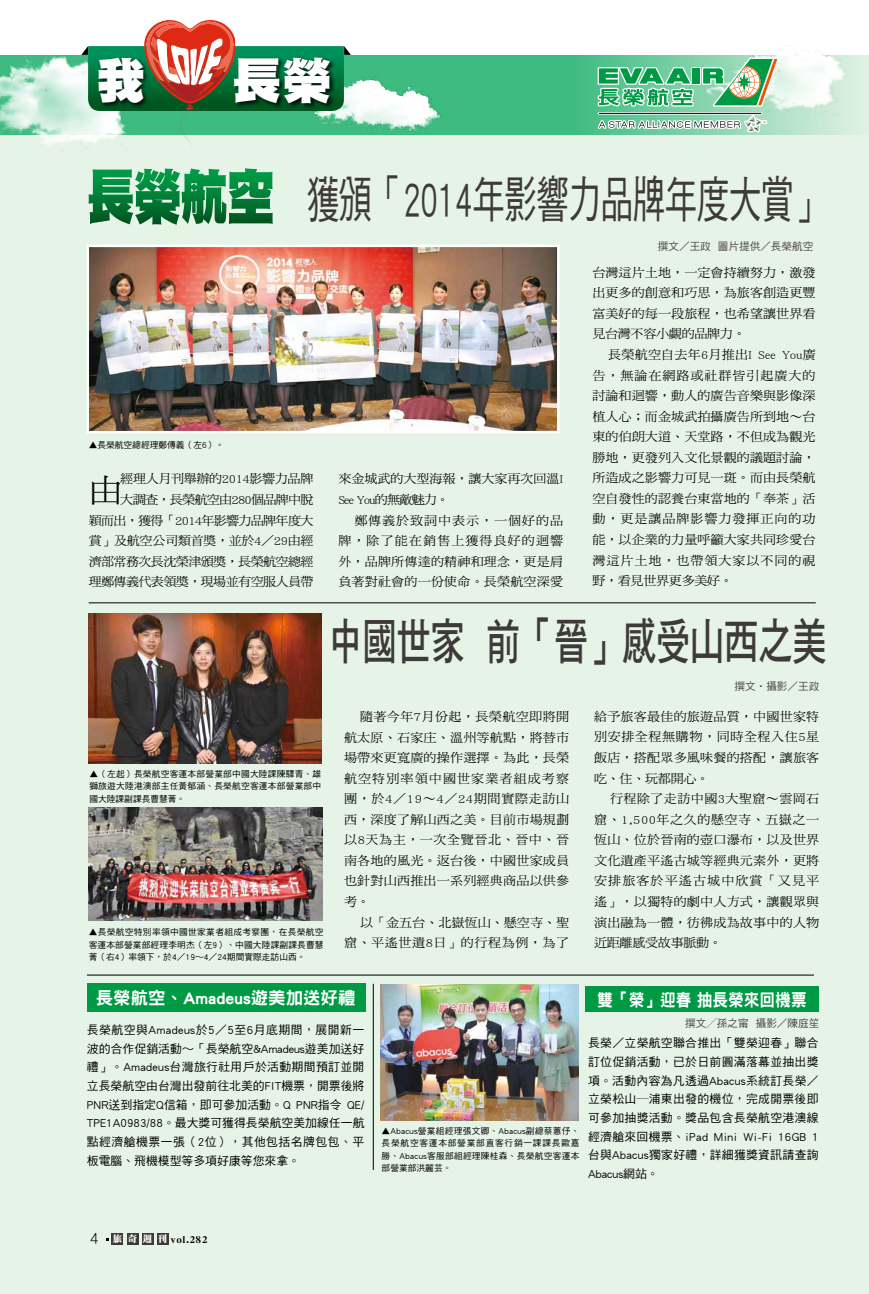
<style>
.page{position:relative;width:869px;height:1294px;background:#fff}
.page>*{position:absolute;margin:0;border:0;box-sizing:border-box;transform-origin:0 0}
.t1{font:49.88px "DF Hei Std W5";letter-spacing:-.025em;color:#3e3a39;scale:.66 1}
.t2{font:49.88px "DF Hei Std W7";letter-spacing:-.025em;color:#3e3a39;scale:.7 1}
.t3{font:48.88px "DF Hei Std W12";color:#fff}
.t4{font:32px "DF Ming Std W5";color:#000;scale:1.05 1}
.t5{font:17.38px "DF Hei Std W9";color:#fff}
.t6{font:17.38px "DF Hei Std W9";color:#fff;scale:.9 1}
.t7{font:12.38px "DF Ming Std W5";letter-spacing:.015em;color:#000;scale:1.05 1}
.t8{font:12.38px/20.5px "DF Ming Std W5";letter-spacing:-.05em;color:#000;text-align:right;scale:1.05 1}
.t9{font:12.38px "DF Ming Std W5";letter-spacing:.04em;color:#000;scale:1.05 1}
.t10{font:12.38px "DF Ming Std W5";letter-spacing:.07em;color:#000;scale:1.05 1}
.t11{font:12.38px "DF Ming Std W5";letter-spacing:.08em;color:#000;scale:1.05 1}
.t12{font:12.38px "DF Ming Std W5";letter-spacing:-.025em;color:#000;scale:1.05 1}
.t13{font:12.38px "DF Ming Std W5";letter-spacing:.05em;color:#000;scale:1.05 1}
.t14{font:12.38px "DF Ming Std W5";letter-spacing:-.005em;color:#000;scale:1.05 1}
.t15{font:12.38px "DF Ming Std W5";letter-spacing:-.06em;color:#000;scale:1.05 1}
.t16{font:11.88px/18.6px "DF Hei Std W5";letter-spacing:.025em;color:#000;text-align:justify}
.t17{font:10.62px "DF Hei Std W5";color:#4c4948}
.t18{font:9.38px "DF Ya Song GB5 Std W9";letter-spacing:.1em;color:#000}
.t19{font:8.75px/12.5px "DF Hei Std W5";letter-spacing:.025em;color:#000;text-align:justify}
.t20{font:8.75px "DF Hei Std W5";color:#000}
.s1{font-family:"DF Hei Std W12";font-size:59.75px;color:#fff}
.s2{font-family:"DF Hei Std W3";font-size:16.62px}
.s3{font-family:"DF Ming Std W12";color:#fff}
</style>
<div class="page">
<div style="left:0;top:55px;width:868px;height:1238px;background:#e0f0e2"></div>
<svg style="left:351px;top:55px;width:494px;height:79px;background:#47be86"></svg>
<img style="left:0;top:55px;width:81px;height:92px">
<img style="left:755px;top:46px;width:93px;height:70px">
<img style="left:351px;top:77px;width:90px;height:58px">
<svg style="left:81px;top:20px;width:270px;height:125px"></svg>
<div style="left:112px;top:1232px;width:11px;height:12px;background:#3e3a39"></div>
<div style="left:127px;top:1232px;width:11px;height:12px;background:#3e3a39"></div>
<div style="left:142px;top:1232px;width:11px;height:12px;background:#3e3a39"></div>
<div style="left:157px;top:1232px;width:11px;height:12px;background:#3e3a39"></div>
<svg style="left:594px;top:55px;width:186px;height:80px;background:#82c8a0"></svg>
<img style="left:89px;top:247px;width:467px;height:183px">
<div style="left:86px;top:244px;width:473px;height:189px;border:2px solid #fff"></div>
<hr style="left:89px;top:602px;width:726px;height:1px;background:#000">
<div style="left:88px;top:983px;width:278px;height:29px;background:#094"></div>
<img style="left:89px;top:613px;width:232px;height:151px">
<img style="left:89px;top:807px;width:233px;height:113px">
<hr style="left:87px;top:974px;width:726px;height:1px;background:#000">
<hr style="left:373px;top:983px;width:1px;height:186px;background:#000">
<img style="left:380px;top:984px;width:198px;height:136px">
<div style="left:585px;top:986px;width:233px;height:26px;background:#094"></div>
<p class="t3" style="left:96px;top:54px;width:50px">我</p>
<p class="t3" style="left:232px;top:54px;width:100px">長榮</p>
<p class="t1" style="left:87px;top:172px;width:1120px"><span class="s1">長榮航空</span> 獲頒「2014年影響力品牌年度大賞」</p>
<p class="t17" style="left:657px;top:240px;width:157px">撰文／王政 圖片提供／長榮航空</p>
<p class="t7" style="left:592px;top:265px;width:214px">台灣這片土地，一定會持續努力，激發</p>
<p class="t7" style="left:592px;top:286px;width:214px">出更多的創意和巧思，為旅客創造更豐</p>
<p class="t7" style="left:592px;top:307px;width:214px">富美好的每一段旅程，也希望讓世界看</p>
<p class="t12" style="left:592px;top:327px;width:148px">見台灣不容小覷的品牌力。</p>
<p class="t7" style="left:608px;top:348px;width:199px">長榮航空自去年6月推出I See You廣</p>
<p class="t10" style="left:592px;top:368px;width:214px">告，無論在網路或社群皆引起廣大的</p>
<p class="t7" style="left:592px;top:389px;width:214px">討論和迴響，動人的廣告音樂與影像深</p>
<p class="t7" style="left:592px;top:409px;width:214px">植人心；而金城武拍攝廣告所到地～台</p>
<p class="t7" style="left:592px;top:430px;width:214px">東的伯朗大道、天堂路，不但成為觀光</p>
<p class="t7" style="left:592px;top:450px;width:214px">勝地，更發列入文化景觀的議題討論，</p>
<p class="t7" style="left:592px;top:471px;width:214px">所造成之影響力可見一斑。而由長榮航</p>
<p class="t7" style="left:592px;top:491px;width:214px">空自發性的認養台東當地的「奉茶」活</p>
<p class="t10" style="left:592px;top:512px;width:214px">動，更是讓品牌影響力發揮正向的功</p>
<p class="t7" style="left:592px;top:533px;width:214px">能，以企業的力量呼籲大家共同珍愛台</p>
<p class="t10" style="left:592px;top:553px;width:214px">灣這片土地，也帶領大家以不同的視</p>
<p class="t12" style="left:592px;top:574px;width:135px">野，看見世界更多美好。</p>
<p class="t2" style="left:328px;top:614px;width:713px">中國世家 前「晉」感受山西之美</p>
<p class="t17" style="left:734px;top:680px;width:86px">撰文‧攝影／王政</p>
<p class="t7" style="left:360px;top:709px;width:201px">隨著今年7月份起，長榮航空即將開</p>
<p class="t7" style="left:344px;top:730px;width:216px">航太原、石家庄、溫州等航點，將替市</p>
<p class="t7" style="left:344px;top:751px;width:216px">場帶來更寬廣的操作選擇。為此，長榮</p>
<p class="t11" style="left:344px;top:771px;width:216px">航空特別率領中國世家業者組成考察</p>
<p class="t13" style="left:344px;top:792px;width:216px">團，於4／19～4／24期間實際走訪山</p>
<p class="t7" style="left:344px;top:812px;width:216px">西，深度了解山西之美。目前市場規劃</p>
<p class="t9" style="left:344px;top:833px;width:216px">以8天為主，一次全覽晉北、晉中、晉</p>
<p class="t7" style="left:344px;top:853px;width:216px">南各地的風光。返台後，中國世家成員</p>
<p class="t7" style="left:344px;top:874px;width:216px">也針對山西推出一系列經典商品以供參</p>
<p class="t7" style="left:344px;top:894px;width:26px">考。</p>
<p class="t7" style="left:360px;top:915px;width:201px">以「金五台、北嶽恆山、懸空寺、聖</p>
<p class="t9" style="left:344px;top:935px;width:216px">窟、平遙世遺8日」的行程為例，為了</p>
<p class="t20" style="left:89px;top:440px;width:137px">▲長榮航空總經理鄭傳義（左6）。</p>
<p class="t8" style="left:89px;top:468px;width:216px">經理人月刊舉辦的2014影響力品牌<br>大調查，長榮航空由280個品牌中脫<br>穎而出，獲得「2014年影響力品牌年度大賞」及航空公司類首獎，並於4／29由經濟部常務次長沈榮津頒獎，長榮航空總經理鄭傳義代表領獎，現場並有空服人員帶</p>
<p class="t14" style="left:338px;top:472px;width:215px">來金城武的大型海報，讓大家再次回溫I</p>
<p class="t4" style="left:89px;top:473px;width:34px">由</p>
<p class="t15" style="left:338px;top:493px;width:107px">See You的無敵魅力。</p>
<p class="t10" style="left:354px;top:513px;width:200px">鄭傳義於致詞中表示，一個好的品</p>
<p class="t11" style="left:338px;top:534px;width:216px">牌，除了能在銷售上獲得良好的迴響</p>
<p class="t7" style="left:338px;top:554px;width:215px">外，品牌所傳達的精神和理念，更是肩</p>
<p class="t7" style="left:338px;top:575px;width:215px">負著對社會的一份使命。長榮航空深愛</p>
<p class="t7" style="left:594px;top:709px;width:216px">給予旅客最佳的旅遊品質，中國世家特</p>
<p class="t9" style="left:594px;top:730px;width:216px">別安排全程無購物，同時全程入住5星</p>
<p class="t7" style="left:594px;top:751px;width:216px">飯店，搭配眾多風味餐的搭配，讓旅客</p>
<p class="t7" style="left:594px;top:771px;width:111px">吃、住、玩都開心。</p>
<p class="t7" style="left:609px;top:792px;width:201px">行程除了走訪中國3大聖窟～雲岡石</p>
<p class="t9" style="left:594px;top:812px;width:216px">窟、1,500年之久的懸空寺、五嶽之一</p>
<p class="t7" style="left:594px;top:833px;width:216px">恆山、位於晉南的壺口瀑布，以及世界</p>
<p class="t7" style="left:594px;top:853px;width:216px">文化遺產平遙古城等經典元素外，更將</p>
<p class="t11" style="left:594px;top:874px;width:216px">安排旅客於平遙古城中欣賞「又見平</p>
<p class="t7" style="left:594px;top:894px;width:216px">遙」，以獨特的劇中人方式，讓觀眾與</p>
<p class="t7" style="left:594px;top:915px;width:216px">演出融為一體，彷彿成為故事中的人物</p>
<p class="t12" style="left:594px;top:935px;width:123px">近距離感受故事脈動。</p>
<p class="t19" style="left:89px;top:767px;width:233px">▲（左起）長榮航空客運本部營業部中國大陸課陳驛青、雄獅旅遊大陸港澳部主任黃郁涵、長榮航空客運本部營業部中國大陸課副課長曹慧菁。</p>
<p class="t19" style="left:89px;top:925px;width:236px">▲長榮航空特別率領中國世家業者組成考察團，在長榮航空客運本部營業部經理李明杰（左9）、中國大陸課副課長曹慧菁（右4）率領下，於4／19～4／24期間實際走訪山西。</p>
<p class="t5" style="left:96px;top:988px;width:261px">長榮航空、Amadeus遊美加送好禮</p>
<p class="t16" style="left:87px;top:1020px;width:279px">長榮航空與Amadeus於5／5至6月底期間，展開新一波的合作促銷活動～「長榮航空&amp;Amadeus遊美加送好禮」。Amadeus台灣旅行社用戶於活動期間預訂並開立長榮航空由台灣出發前往北美的FIT機票，開票後將PNR送到指定Q信箱，即可參加活動。Q PNR指令 QE/ TPE1A0983/88。最大獎可獲得長榮航空美加線任一航點經濟艙機票一張（2位），其他包括名牌包包、平板電腦、飛機模型等多項好康等您來拿。</p>
<p class="t19" style="left:381px;top:1124px;width:199px">▲Abacus營業組經理張文卿、Abacus副總蔡蕙伃、長榮航空客運本部營業部直客行銷一課課長歐嘉勝、Abacus客服部組經理陳桂森、長榮航空客運本部營業部洪麗芸。</p>
<p class="t6" style="left:597px;top:990px;width:234px">雙「榮」迎春 抽長榮來回機票</p>
<p class="t17" style="left:684px;top:1016px;width:136px">撰文╱孫之甯 攝影／陳庭笙</p>
<p class="t16" style="left:587px;top:1033px;width:232px">長榮／立榮航空聯合推出「雙榮迎春」聯合訂位促銷活動，已於日前圓滿落幕並抽出獎項。活動內容為凡透過Abacus系統訂長榮／立榮松山─浦東出發的機位，完成開票後即可參加抽獎活動。獎品包含長榮航空港澳線經濟艙來回機票、iPad Mini Wi-Fi 16GB 1台與Abacus獨家好禮，詳細獲獎資訊請查詢Abacus網站。</p>
<p class="t18" style="left:90px;top:1234px;width:119px"><span class="s2">4</span> <span class="s3">旅 奇週 刊</span> vol.282</p>
</div>
